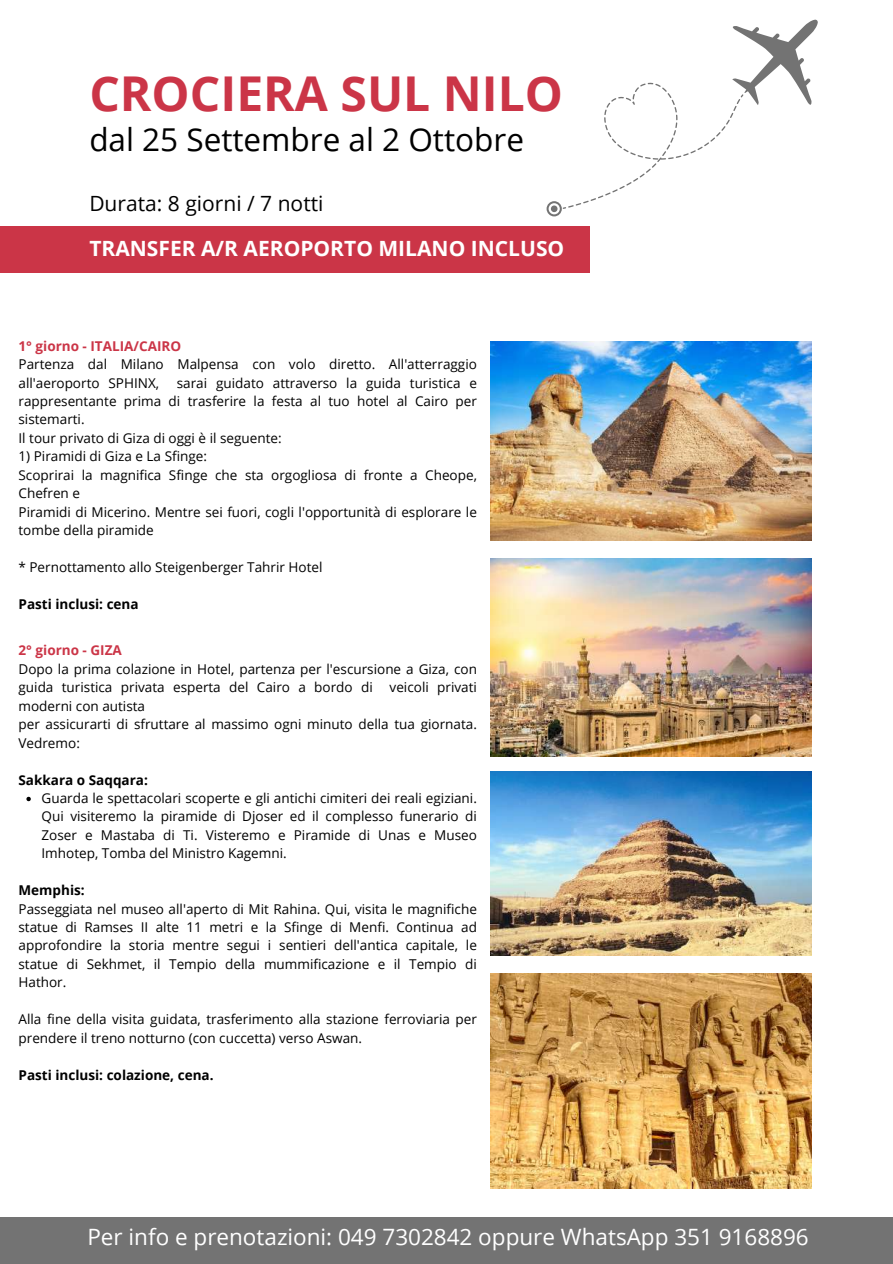
<style>
.page{position:relative;width:893px;height:1264px;background:#fff}
.page>*{position:absolute;margin:0;border:0;box-sizing:border-box;transform-origin:0 0}
.t1{font:700 48px "Open Sans";color:#cb3547}
.t2{font:31.5px "Open Sans";color:#000}
.t3{font:22.5px "Open Sans";color:#fff}
.t4{font:700 21px "Open Sans";color:#fff}
.t5{font:21px "Open Sans";color:#000}
.t6{font:13.5px/18.5px "Open Sans";color:#000}
.t7{font:700 13.5px "Open Sans";color:#000}
.t8{font:700 13.5px "Open Sans";color:#cb3547}
</style>
<div class="page">
<div style="left:0;top:1216px;width:892px;height:47px;background:#737373"></div>
<svg style="left:546px;top:19px;width:272px;height:197px"></svg>
<img style="left:490px;top:558px;width:321px;height:198px">
<img style="left:490px;top:771px;width:321px;height:184px">
<img style="left:490px;top:973px;width:321px;height:215px">
<img style="left:490px;top:341px;width:321px;height:199px">
<svg style="left:26px;top:796px;width:5px;height:5px"></svg>
<div style="left:0;top:226px;width:590px;height:47px;background:#cb3547"></div>
<h1 class="t1" style="left:89px;top:60px;width:475px">CROCIERA SUL NILO</h1>
<h2 class="t2" style="left:89px;top:118px;width:436px">dal 25 Settembre al 2 Ottobre</h2>
<h3 class="t5" style="left:89px;top:188px;width:235px">Durata: 8 giorni / 7 notti</h3>
<h3 class="t4" style="left:89px;top:233px;width:476px">TRANSFER A/R AEROPORTO MILANO INCLUSO</h3>
<p class="t8" style="left:19px;top:336px;width:164px">1° giorno - ITALIA/CAIRO</p>
<p class="t6" style="left:19px;top:355px;width:460px">Partenza dal Milano Malpensa con volo diretto. All'atterraggio all'aeroporto SPHINX,</p>
<p class="t6" style="left:19px;top:373px;width:460px;text-indent:158px">sarai guidato attraverso la guida turistica e rappresentante prima di trasferire la festa al tuo hotel al Cairo per sistemarti.<br>Il tour privato di Giza di oggi è il seguente:</p>
<p class="t6" style="left:19px;top:447px;width:460px">1) Piramidi di Giza e La Sfinge:<br>Scoprirai la magnifica Sfinge che sta orgogliosa di fronte a Cheope, Chefren e<br>Piramidi di Micerino. Mentre sei fuori, cogli l'opportunità di esplorare le tombe della piramide</p>
<p class="t6" style="left:19px;top:557px;width:305px">* Pernottamento allo Steigenberger Tahrir Hotel</p>
<p class="t7" style="left:19px;top:594px;width:122px">Pasti inclusi: cena</p>
<p class="t8" style="left:19px;top:641px;width:105px">2° giorno - GIZA</p>
<p class="t6" style="left:19px;top:659px;width:460px">Dopo la prima colazione in Hotel, partenza per l'escursione a Giza, con guida turistica privata esperta del Cairo a bordo di veicoli privati moderni con autista<br>per assicurarti di sfruttare al massimo ogni minuto della tua giornata.<br>Vedremo:</p>
<p class="t7" style="left:19px;top:770px;width:131px">Sakkara o Saqqara:</p>
<p class="t6" style="left:42px;top:788px;width:437px;text-align:justify">Guarda le spettacolari scoperte e gli antichi cimiteri dei reali egiziani.<br>Qui visiteremo la piramide di Djoser ed il complesso funerario di Zoser e Mastaba di Ti. Visteremo e Piramide di Unas e Museo Imhotep, Tomba del Ministro Kagemni.</p>
<p class="t7" style="left:19px;top:880px;width:68px">Memphis:</p>
<p class="t6" style="left:19px;top:899px;width:460px;text-align:justify">Passeggiata nel museo all'aperto di Mit Rahina. Qui, visita le magnifiche statue di Ramses II alte 11 metri e la Sfinge di Menfi. Continua ad approfondire la storia mentre segui i sentieri dell'antica capitale, le statue di Sekhmet, il Tempio della mummificazione e il Tempio di Hathor.</p>
<p class="t6" style="left:19px;top:1009px;width:460px">Alla fine della visita guidata, trasferimento alla stazione ferroviaria per prendere il treno notturno (con cuccetta) verso Aswan.</p>
<p class="t7" style="left:19px;top:1065px;width:196px">Pasti inclusi: colazione, cena.</p>
<h3 class="t3" style="left:87px;top:1220px;width:722px">Per info e prenotazioni: 049 7302842 oppure WhatsApp 351 9168896</h3>
</div>
